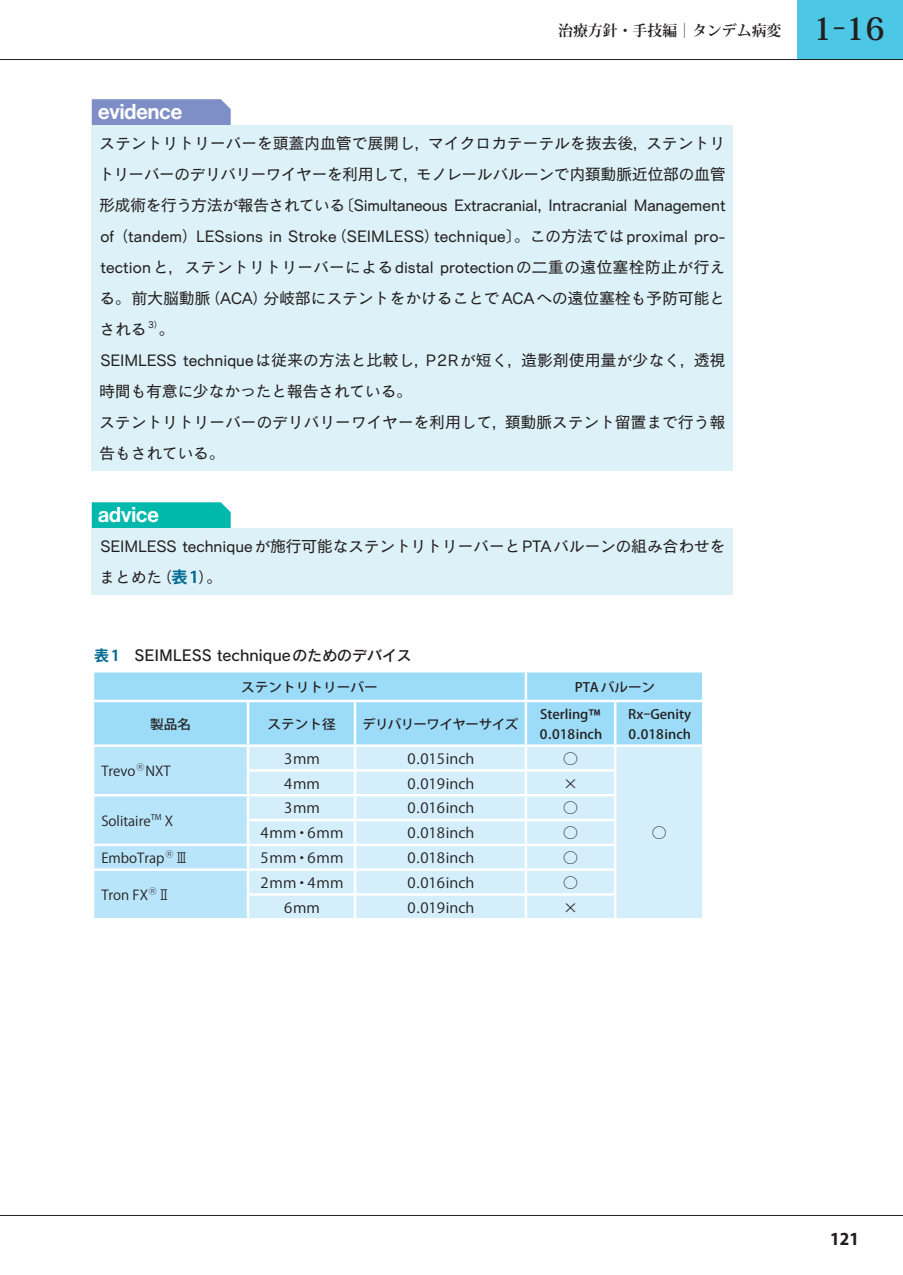
<style>
.page{position:relative;width:903px;height:1275px;background:#fff}
.page>*{position:absolute;margin:0;border:0;box-sizing:border-box;transform-origin:0 0}
.t1{font:21px "N Haas Grotesk DS Pro 65 Md";color:#fff}
.t2{font:700 semi-condensed 18.55px "Myriad Pro";color:#231f20}
.t3{font:16.1px/31px "Cezanne Pro N M";letter-spacing:-.025em;color:#231f20}
.t4{font:14.88px "Rodin Pro N DB";color:#231f20}
.t5{font:700 14.88px "Koz Min Pr 6 N";color:#231f20}
.t6{font:14.17px "Koz Go Pr 6 N";color:#231f20;scale:1.05 1}
.t7{font:13.65px "Koz Go Pr 6 N";color:#231f20}
.t8{font:300 13.65px "UD Shin M Go Pr 6 N";color:#231f20}
.t9{font:500 12.95px/19.8px "Koz Go Pr 6 N";color:#231f20;scale:1.05 1}
.t10{font:500 12.95px "Koz Go Pr 6 N";letter-spacing:-.035em;color:#231f20;scale:1.04 1}
.t11{font:7.88px "Koz Go Pr 6 N";color:#231f20}
.s1{font-size:30.97px}
.s2{font-family:"Koz Go Pr 6 N";font-weight:700;color:#006991}
.s3{font-family:"UD Shin M Go Pr 6 N";font-weight:300}
</style>
<div class="page">
<div style="left:798px;top:0;width:105px;height:60px;background:#4cc8e6"></div>
<hr style="left:0;top:1215px;width:903px;height:1px;background:#231f20">
<hr style="left:0;top:59px;width:903px;height:1px;background:#231f20">
<div style="left:92px;top:99px;width:139px;height:26px;background:#7e8ec7"></div>
<div style="left:92px;top:125px;width:641px;height:222px;background:#ddf2f8"></div>
<div style="left:92px;top:342px;width:641px;height:67px;background:#ddf2f8"></div>
<div style="left:92px;top:404px;width:641px;height:67px;background:#ddf2f8"></div>
<div style="left:92px;top:502px;width:139px;height:26px;background:#00b8ac"></div>
<div style="left:92px;top:528px;width:641px;height:67px;background:#ddf2f8"></div>
<svg style="left:94px;top:672px;width:608px;height:246px"></svg>
<div style="left:249px;top:747px;width:453px;height:171px;background:#d4effb"></div>
<hr style="left:354px;top:747px;width:2px;height:22px;background:#fff">
<hr style="left:525px;top:747px;width:2px;height:22px;background:#fff">
<hr style="left:614px;top:747px;width:2px;height:22px;background:#fff">
<hr style="left:249px;top:769px;width:106px;height:3px;background:#fff">
<hr style="left:355px;top:769px;width:171px;height:3px;background:#fff">
<hr style="left:354px;top:772px;width:2px;height:22px;background:#fff">
<hr style="left:526px;top:769px;width:90px;height:3px;background:#fff">
<hr style="left:525px;top:772px;width:2px;height:22px;background:#fff">
<hr style="left:614px;top:772px;width:2px;height:22px;background:#fff">
<hr style="left:249px;top:794px;width:106px;height:2px;background:#fff">
<hr style="left:355px;top:794px;width:171px;height:2px;background:#fff">
<hr style="left:354px;top:796px;width:2px;height:23px;background:#fff">
<hr style="left:526px;top:794px;width:90px;height:2px;background:#fff">
<hr style="left:525px;top:796px;width:2px;height:23px;background:#fff">
<hr style="left:614px;top:796px;width:2px;height:23px;background:#fff">
<hr style="left:249px;top:819px;width:106px;height:2px;background:#fff">
<hr style="left:355px;top:819px;width:171px;height:2px;background:#fff">
<hr style="left:354px;top:821px;width:2px;height:23px;background:#fff">
<hr style="left:526px;top:819px;width:90px;height:2px;background:#fff">
<hr style="left:525px;top:821px;width:2px;height:23px;background:#fff">
<hr style="left:614px;top:821px;width:2px;height:23px;background:#fff">
<hr style="left:249px;top:844px;width:106px;height:2px;background:#fff">
<hr style="left:355px;top:844px;width:171px;height:2px;background:#fff">
<hr style="left:354px;top:846px;width:2px;height:22px;background:#fff">
<hr style="left:526px;top:844px;width:90px;height:2px;background:#fff">
<hr style="left:525px;top:846px;width:2px;height:22px;background:#fff">
<hr style="left:614px;top:846px;width:2px;height:22px;background:#fff">
<hr style="left:249px;top:868px;width:106px;height:3px;background:#fff">
<hr style="left:355px;top:868px;width:171px;height:3px;background:#fff">
<hr style="left:354px;top:871px;width:2px;height:22px;background:#fff">
<hr style="left:526px;top:868px;width:90px;height:3px;background:#fff">
<hr style="left:525px;top:871px;width:2px;height:22px;background:#fff">
<hr style="left:614px;top:871px;width:2px;height:22px;background:#fff">
<hr style="left:249px;top:893px;width:106px;height:3px;background:#fff">
<hr style="left:355px;top:893px;width:171px;height:3px;background:#fff">
<hr style="left:354px;top:896px;width:2px;height:22px;background:#fff">
<hr style="left:526px;top:893px;width:90px;height:3px;background:#fff">
<hr style="left:525px;top:896px;width:2px;height:22px;background:#fff">
<hr style="left:614px;top:896px;width:2px;height:22px;background:#fff">
<hr style="left:247px;top:744px;width:108px;height:3px;background:#fff">
<hr style="left:355px;top:744px;width:171px;height:3px;background:#fff">
<hr style="left:526px;top:744px;width:89px;height:3px;background:#fff">
<hr style="left:615px;top:744px;width:89px;height:3px;background:#fff">
<hr style="left:525px;top:672px;width:2px;height:28px;background:#fff">
<hr style="left:247px;top:846px;width:2px;height:22px;background:#fff">
<hr style="left:247px;top:871px;width:2px;height:23px;background:#fff">
<hr style="left:247px;top:894px;width:2px;height:24px;background:#fff">
<hr style="left:92px;top:700px;width:156px;height:2px;background:#fff">
<hr style="left:92px;top:744px;width:155px;height:3px;background:#fff">
<hr style="left:247px;top:747px;width:2px;height:23px;background:#fff">
<hr style="left:247px;top:770px;width:2px;height:24px;background:#fff">
<hr style="left:248px;top:700px;width:107px;height:2px;background:#fff">
<hr style="left:247px;top:702px;width:2px;height:42px;background:#fff">
<hr style="left:92px;top:794px;width:157px;height:2px;background:#fff">
<hr style="left:247px;top:796px;width:2px;height:24px;background:#fff">
<hr style="left:247px;top:820px;width:2px;height:24px;background:#fff">
<hr style="left:92px;top:844px;width:157px;height:2px;background:#fff">
<hr style="left:355px;top:700px;width:171px;height:2px;background:#fff">
<hr style="left:354px;top:702px;width:2px;height:42px;background:#fff">
<hr style="left:526px;top:700px;width:89px;height:2px;background:#fff">
<hr style="left:525px;top:702px;width:2px;height:42px;background:#fff">
<hr style="left:615px;top:700px;width:89px;height:2px;background:#fff">
<hr style="left:614px;top:702px;width:2px;height:42px;background:#fff">
<hr style="left:92px;top:868px;width:157px;height:3px;background:#fff">
<p class="t5" style="left:558px;top:22px;width:328px">治療方針・手技編｜タンデム病変 <span class="s1">1-16</span></p>
<h1 class="t1" style="left:98px;top:99px;width:85px">evidence</h1>
<p class="t3" style="left:98px;top:128px;width:629px;text-align:justify">ステントリトリーバーを頭蓋内血管で展開し，マイクロカテーテルを抜去後，ステントリトリーバーのデリバリーワイヤーを利用して，モノレールバルーンで内頚動脈近位部の血管形成術を行う方法が報告されている〔Simultaneous Extracranial, Intracranial Management of （tandem）LESsions in Stroke（SEIMLESS）technique〕。この方法ではproximal pro&shy;tectionと，ステントリトリーバーによるdistal protectionの二重の遠位塞栓防止が行える。前大脳動脈（ACA）分岐部にステントをかけることでACAへの遠位塞栓も予防可能とされる <sup>3）</sup></p>
<p class="t3" style="left:99px;top:314px;width:628px;text-indent:59px">。<br>SEIMLESS techniqueは従来の方法と比較し，P2Rが短く，造影剤使用量が少なく，透視時間も有意に少なかったと報告されている。<br>ステントリトリーバーのデリバリーワイヤーを利用して，頚動脈ステント留置まで行う報告もされている。</p>
<h1 class="t1" style="left:98px;top:502px;width:62px">advice</h1>
<p class="t3" style="left:99px;top:531px;width:628px">SEIMLESS techniqueが施行可能なステントリトリーバーとPTAバルーンの組み合わせをまとめた（<span class="s2">表1</span>）。</p>
<p class="t4" style="left:94px;top:645px;width:319px"><span class="s2">表1</span>　SEIMLESS techniqueのためのデバイス</p>
<p class="t9" style="left:241px;top:678px;width:131px">ステントリトリーバー</p>
<p class="t9" style="left:575px;top:678px;width:78px">PTA バルーン</p>
<p class="t9" style="left:150px;top:715px;width:40px">製品名</p>
<p class="t9" style="left:267px;top:715px;width:66px">ステント径</p>
<p class="t10" style="left:362px;top:717px;width:152px">デリバリーワイヤーサイズ</p>
<p class="t9" style="left:540px;top:705px;width:61px">SterlingTM<br>0.018inch</p>
<p class="t9" style="left:628px;top:705px;width:61px">Rx-Genity<br>0.018inch</p>
<p class="t7" style="left:101px;top:763px;width:36px">Trevo</p>
<p class="t11" style="left:137px;top:763px;width:9px">Ⓡ</p>
<p class="t7" style="left:145px;top:763px;width:27px">NXT</p>
<p class="t6" style="left:284px;top:750px;width:36px">3mm</p>
<p class="t6" style="left:407px;top:750px;width:65px">0.015inch</p>
<p class="t6" style="left:563px;top:750px;width:16px">○</p>
<p class="t6" style="left:284px;top:775px;width:36px">4mm</p>
<p class="t6" style="left:407px;top:775px;width:65px">0.019inch</p>
<p class="t6" style="left:563px;top:775px;width:16px">×</p>
<p class="t7" style="left:101px;top:813px;width:73px">Solitaire<sup>TM</sup> X</p>
<p class="t6" style="left:284px;top:800px;width:36px">3mm</p>
<p class="t6" style="left:407px;top:800px;width:65px">0.016inch</p>
<p class="t6" style="left:563px;top:800px;width:16px">○</p>
<p class="t6" style="left:261px;top:825px;width:80px">4mm・6mm</p>
<p class="t6" style="left:407px;top:825px;width:65px">0.018inch</p>
<p class="t6" style="left:563px;top:825px;width:16px">○</p>
<p class="t7" style="left:101px;top:850px;width:65px">EmboTrap</p>
<p class="t11" style="left:165px;top:850px;width:9px">Ⓡ</p>
<p class="t8" style="left:175px;top:847px;width:15px">Ⅲ</p>
<p class="t6" style="left:261px;top:850px;width:80px">5mm・6mm</p>
<p class="t6" style="left:407px;top:850px;width:65px">0.018inch</p>
<p class="t6" style="left:563px;top:850px;width:16px">○</p>
<p class="t7" style="left:101px;top:888px;width:71px">Tron FX<sup>Ⓡ</sup><span class="s3">Ⅱ</span></p>
<p class="t6" style="left:261px;top:874px;width:80px">2mm・4mm</p>
<p class="t6" style="left:407px;top:874px;width:65px">0.016inch</p>
<p class="t6" style="left:563px;top:874px;width:16px">○</p>
<p class="t6" style="left:284px;top:899px;width:36px">6mm</p>
<p class="t6" style="left:407px;top:899px;width:65px">0.019inch</p>
<p class="t6" style="left:563px;top:899px;width:16px">×</p>
<p class="t6" style="left:652px;top:825px;width:16px">○</p>
<p class="t2" style="left:830px;top:1226px;width:30px">121</p>
</div>
